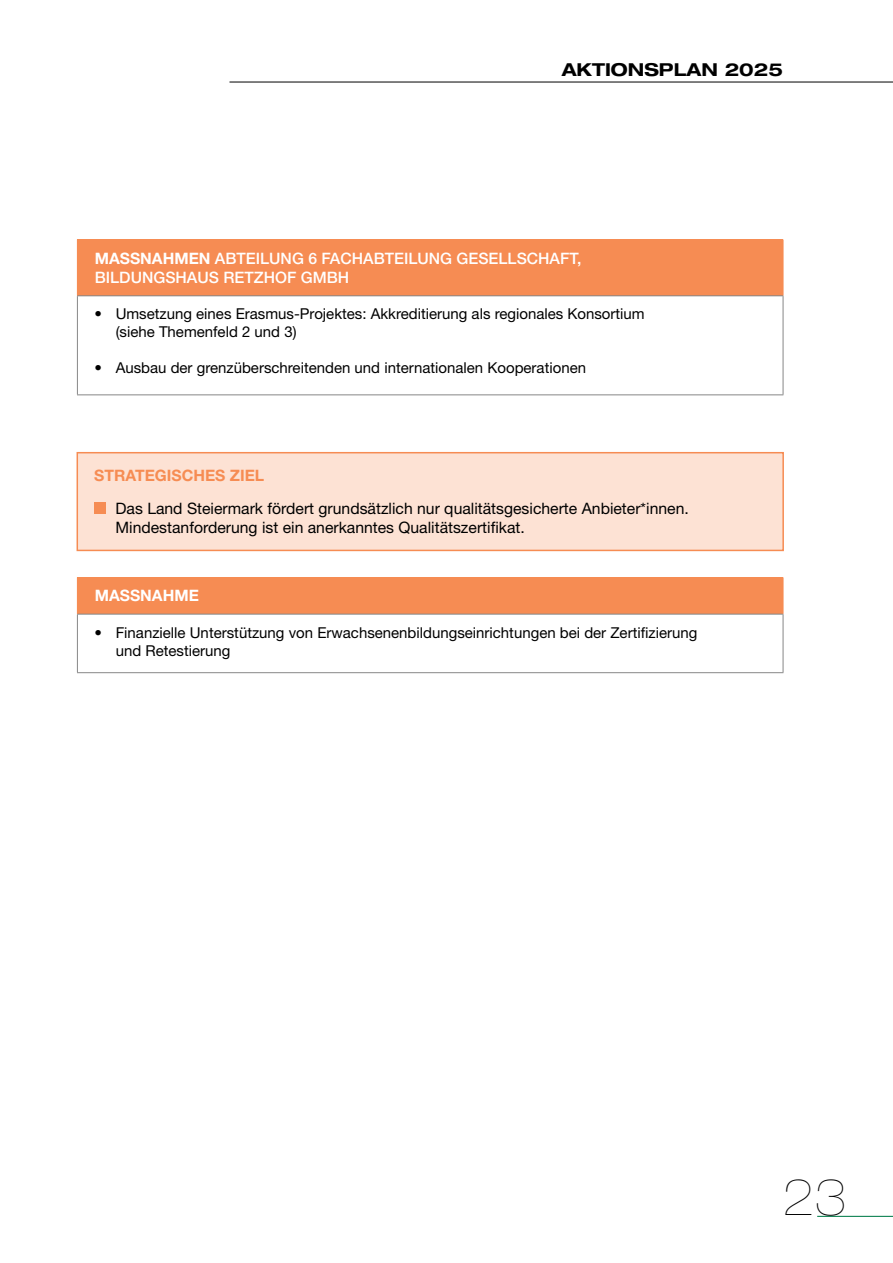
<style>
.page{position:relative;width:893px;height:1263px;background:#fff}
.page>*{position:absolute;margin:0;border:0;box-sizing:border-box;transform-origin:0 0}
.t1{font:200 expanded 49.5px "Helvetica Neue LT Pro";color:#000}
.t2{font:700 expanded 17.85px "Helvetica Neue LT Pro";color:#000}
.t3{font:15.75px/19.5px "Helvetica Neue LT Pro";color:#000}
.t4{font:500 15.75px/19.5px "Helvetica Neue LT Pro";color:#fff}
.t5{font:700 15.75px "Helvetica Neue LT Pro";color:#f68c53}
.t6{font:700 15.75px "Helvetica Neue LT Pro";color:#fff}
.t7{font:15px/18px "Helvetica Neue LT Pro";color:#000}
.s1{font-weight:700}
</style>
<div class="page">
<hr style="left:229px;top:82px;width:664px;height:1px;background:#000">
<hr style="left:817px;top:1216px;width:76px;height:1px;background:#007b49">
<div style="left:77px;top:452px;width:707px;height:99px;background:#fde2d4;border:2px solid #f68c53"></div>
<div style="left:94px;top:503px;width:12px;height:11px;background:#f68c53"></div>
<div style="left:77px;top:240px;width:706px;height:56px;background:#f68c53"></div>
<hr style="left:77px;top:394px;width:706px;height:1px;background:#878787">
<hr style="left:77px;top:295px;width:706px;height:1px;background:#878787">
<hr style="left:77px;top:296px;width:1px;height:98px;background:#878787">
<hr style="left:783px;top:296px;width:1px;height:98px;background:#878787">
<hr style="left:783px;top:240px;width:1px;height:55px;background:#f68c53">
<div style="left:77px;top:577px;width:706px;height:37px;background:#f68c53"></div>
<hr style="left:77px;top:672px;width:706px;height:1px;background:#878787">
<hr style="left:77px;top:614px;width:706px;height:1px;background:#878787">
<hr style="left:77px;top:614px;width:1px;height:58px;background:#878787">
<hr style="left:783px;top:614px;width:1px;height:58px;background:#878787">
<hr style="left:783px;top:577px;width:1px;height:37px;background:#f68c53">
<p class="t2" style="left:562px;top:58px;width:223px">AKTIONSPLAN 2025</p>
<p class="t4" style="left:95px;top:248px;width:488px"><span class="s1">MASSNAHMEN</span> ABTEILUNG 6 FACHABTEILUNG GESELLSCHAFT,<br>BILDUNGSHAUS RETZHOF GMBH</p>
<p class="t7" style="left:116px;top:305px;width:530px;text-indent:-21px">• Umsetzung eines Erasmus-Projektes: Akkreditierung als regionales Konsortium (siehe Themenfeld 2 und 3)</p>
<p class="t7" style="left:94px;top:359px;width:493px">• Ausbau der grenzüberschreitenden und internationalen Kooperationen</p>
<p class="t5" style="left:94px;top:465px;width:172px">STRATEGISCHES ZIEL</p>
<p class="t3" style="left:116px;top:498px;width:575px">Das Land Steiermark fördert grundsätzlich nur qualitätsgesicherte Anbieter*innen.<br>Mindestanforderung ist ein anerkanntes Qualitätszertifikat.</p>
<p class="t6" style="left:95px;top:586px;width:106px">MASSNAHME</p>
<p class="t7" style="left:116px;top:623px;width:583px;text-indent:-21px">• Finanzielle Unterstützung von Erwachsenenbildungseinrichtungen bei der Zertifizierung und Retestierung</p>
<h1 class="t1" style="left:782px;top:1168px;width:66px">23</h1>
</div>
